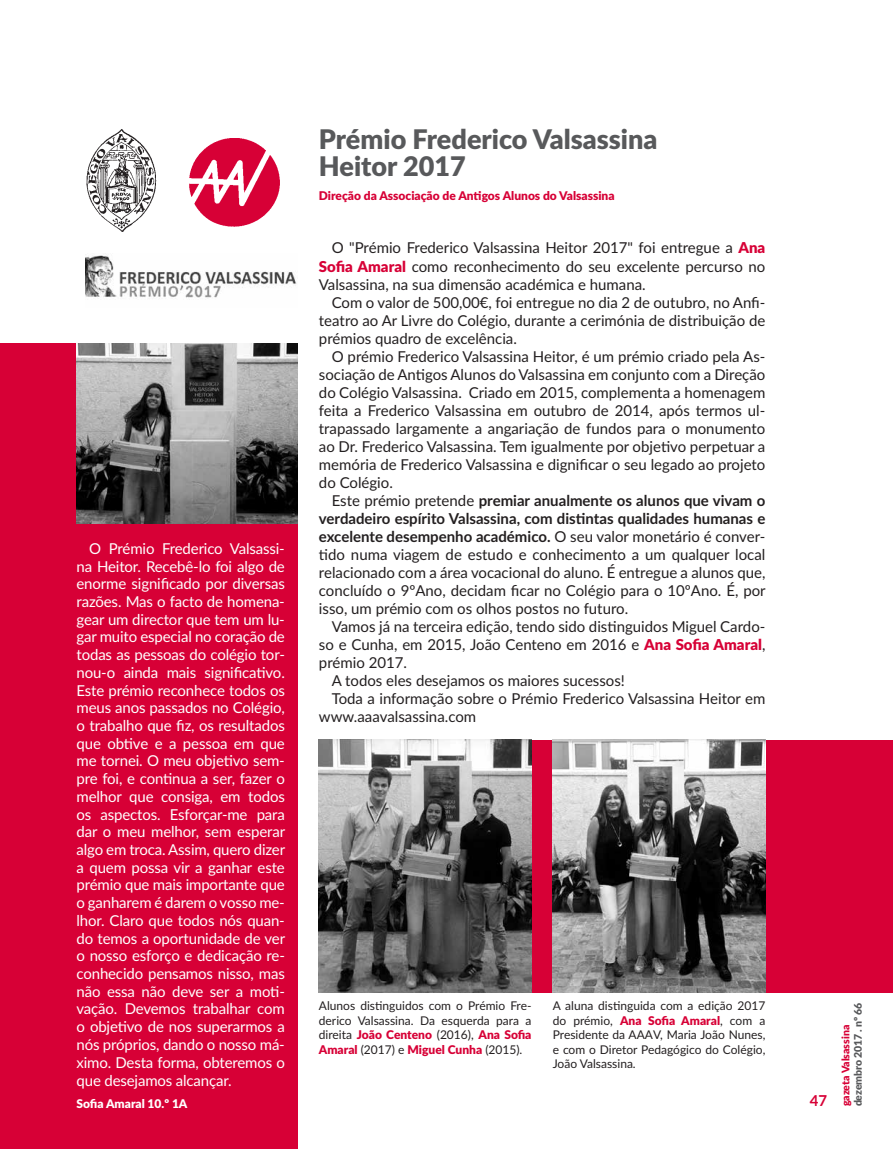
<style>
.page{position:relative;width:893px;height:1149px;background:#fff}
.page>*{position:absolute;margin:0;border:0;box-sizing:border-box;transform-origin:0 0}
.t1{font:900 27px/27px "Lato";color:#58595b}
.t2{font:15px/18px "Lato";color:#231f20;text-align:justify}
.t3{font:15px/17.7px "Lato";letter-spacing:-.01em;color:#fff;text-align:justify}
.t4{font:700 15px "Lato";color:#d70036}
.t5{font:12px/14.4px "Lato";color:#231f20;text-align:justify}
.t6{font:900 12px "Lato";color:#d70036}
.t7{font:900 12px "Lato";color:#fff}
.t8{font:900 10.5px "Lato";letter-spacing:-.01em;color:#58595b}
.t9{font:900 10.5px "Lato";color:#d70036}
.s1{font-weight:900;color:#d70036}
.s2{font-weight:700}
</style>
<div class="page">
<img style="left:189px;top:138px;width:91px;height:89px">
<div style="left:0;top:343px;width:298px;height:805px;background:#d70036"></div>
<div style="left:319px;top:739px;width:574px;height:252px;background:#d70036"></div>
<img style="left:86px;top:129px;width:71px;height:103px">
<img style="left:319px;top:739px;width:212px;height:252px">
<img style="left:553px;top:739px;width:212px;height:252px">
<img style="left:77px;top:343px;width:221px;height:180px">
<img style="left:85px;top:255px;width:212px;height:43px">
<p class="t3" style="left:77px;top:538px;width:210px;text-indent:13px">O Prémio Frederico Valsassi&shy;na Heitor. Recebê-lo foi algo de enorme significado por diversas razões. Mas o facto de homena&shy;gear um director que tem um lu&shy;gar muito especial no coração de todas as pessoas do colégio tor&shy;nou-o ainda mais significativo.<br>Este prémio reconhece todos os meus anos passados no Colégio, o trabalho que fiz, os resultados que obtive e a pessoa em que me tornei. O meu objetivo sem&shy;pre foi, e continua a ser, fazer o melhor que consiga, em todos os aspectos. Esforçar-me para dar o meu melhor, sem esperar algo em troca. Assim, quero dizer a quem possa vir a ganhar este prémio que mais importante que o ganharem é darem o vosso me&shy;lhor. Claro que todos nós quan&shy;do temos a oportunidade de ver o nosso esforço e dedicação re&shy;conhecido pensamos nisso, mas não essa não deve ser a moti&shy;vação. Devemos trabalhar com o objetivo de nos superarmos a nós próprios, dando o nosso má&shy;ximo. Desta forma, obteremos o que desejamos alcançar.</p>
<p class="t7" style="left:77px;top:1093px;width:112px">Sofia Amaral 10.º 1A</p>
<h1 class="t1" style="left:319px;top:125px;width:340px">Prémio Frederico Valsassina<br>Heitor 2017</h1>
<p class="t6" style="left:319px;top:186px;width:297px">Direção da Associação de Antigos Alunos do Valsassina</p>
<p class="t2" style="left:319px;top:238px;width:448px;text-indent:13px">O "Prémio Frederico Valsassina Heitor 2017" foi entregue a <span class="s1">Ana Sofia Amaral</span> como reconhecimento do seu excelente percurso no Valsassina, na sua dimensão académica e humana.</p>
<p class="t2" style="left:319px;top:292px;width:448px;text-indent:13px">Com o valor de 500,00€, foi entregue no dia 2 de outubro, no Anfi&shy;teatro ao Ar Livre do Colégio, durante a cerimónia de distribuição de prémios quadro de excelência.</p>
<p class="t2" style="left:319px;top:346px;width:448px;text-indent:13px">O prémio Frederico Valsassina Heitor, é um prémio criado pela As&shy;sociação de Antigos Alunos do Valsassina em conjunto com a Direção do Colégio Valsassina. Criado em 2015, complementa a homenagem feita a Frederico Valsassina em outubro de 2014, após termos ul&shy;trapassado largamente a angariação de fundos para o monumento ao Dr. Frederico Valsassina. Tem igualmente por objetivo perpetuar a memória de Frederico Valsassina e dignificar o seu legado ao projeto do Colégio.</p>
<p class="t2" style="left:319px;top:490px;width:448px;text-indent:13px">Este prémio pretende <span class="s2">premiar anualmente os alunos que vivam o verdadeiro espírito Valsassina, com distintas qualidades humanas e excelente desempenho académico.</span> O seu valor monetário é conver&shy;tido numa viagem de estudo e conhecimento a um qualquer local relacionado com a área vocacional do aluno. É entregue a alunos que, concluído o 9ºAno, decidam ficar no Colégio para o 10ºAno. É, por isso, um prémio com os olhos postos no futuro.</p>
<p class="t2" style="left:332px;top:616px;width:435px">Vamos já na terceira edição, tendo sido distinguidos Miguel Cardo-</p>
<p class="t2" style="left:319px;top:634px;width:448px">so e Cunha, em 2015, João Centeno em 2016 e <span class="s1">Ana Sofia Amaral</span>,</p>
<p class="t2" style="left:319px;top:652px;width:90px">prémio 2017.</p>
<p class="t2" style="left:332px;top:670px;width:295px">A todos eles desejamos os maiores sucessos!</p>
<p class="t2" style="left:332px;top:688px;width:435px">Toda a informação sobre o Prémio Frederico Valsassina Heitor em</p>
<p class="t2" style="left:319px;top:706px;width:159px">www.aaavalsassina.com</p>
<p class="t5" style="left:319px;top:997px;width:214px">Alunos distinguidos com o Prémio Fre&shy;derico Valsassina. Da esquerda para a direita <span class="s1">João Centeno</span> (2016), <span class="s1">Ana Sofia Amaral</span> (2017) e <span class="s1">Miguel Cunha</span> (2015).</p>
<p class="t5" style="left:553px;top:997px;width:214px">A aluna distinguida com a edição 2017 do prémio, <span class="s1">Ana Sofia Amaral</span>, com a Presidente da AAAV, Maria João Nunes, e com o Diretor Pedagógico do Colégio, João Valsassina.</p>
<p class="t4" style="left:810px;top:1089px;width:19px">47</p>
<p class="t8" style="left:850px;top:1106px;width:105px;rotate:-90deg">dezembro 2017 . nº 66</p>
<p class="t9" style="left:838px;top:1106px;width:83px;rotate:-90deg">gazeta Valsassina</p>
</div>
